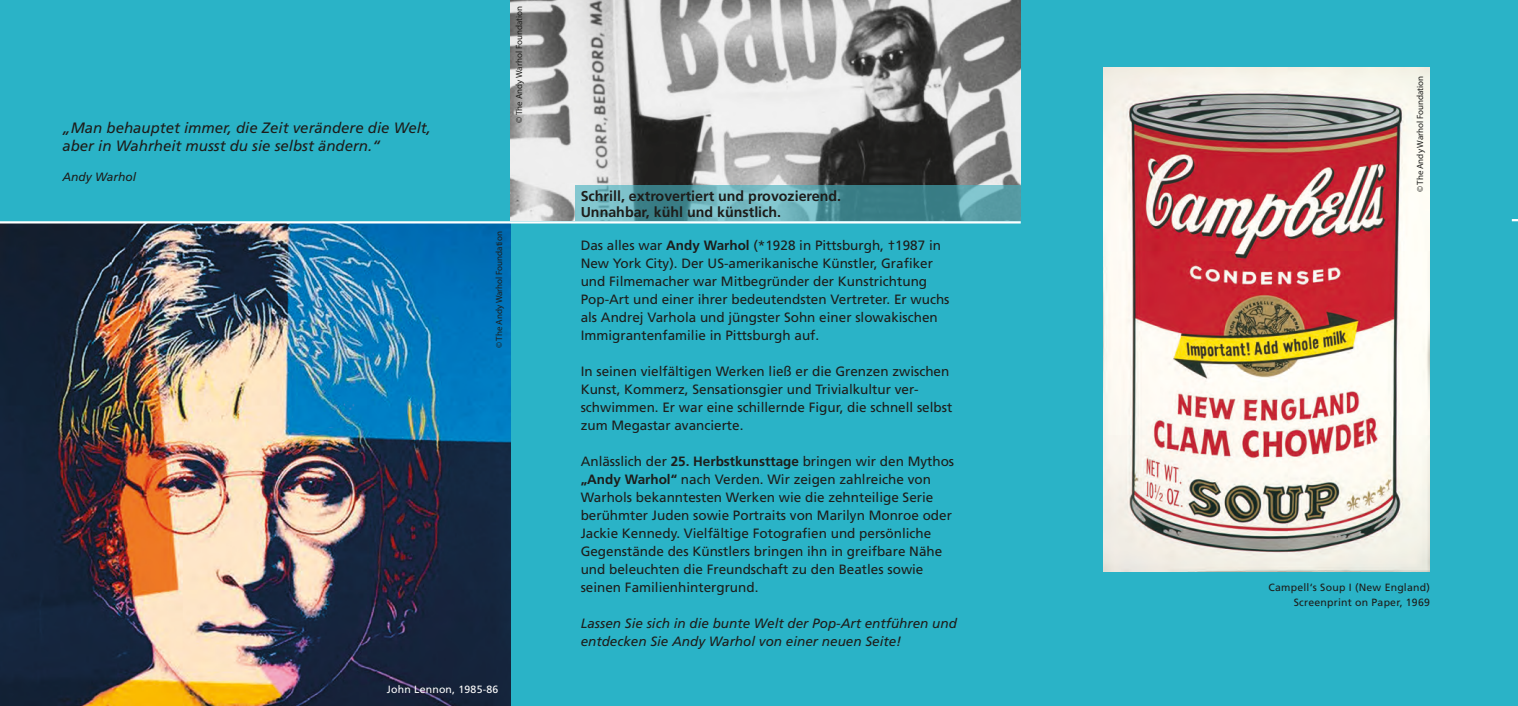
<style>
.page{position:relative;width:1518px;height:706px;background:#2ab3c7}
.page>*{position:absolute;margin:0;border:0;box-sizing:border-box;transform-origin:0 0}
.t1{font:italic 15px/18px "Frutiger";color:#1d1d1b}
.t2{font:700 14.25px/16.5px "Frutiger";color:#1d1d1b}
.t3{font:13.5px/18px "Frutiger";color:#1d1d1b}
.t4{font:italic 13.5px/18px "Frutiger";color:#1d1d1b}
.t5{font:italic 12px "Frutiger";color:#1d1d1b}
.t6{font:10.5px/15px "Frutiger";letter-spacing:.02em;color:#1d1d1b;text-align:right}
.t7{font:10.5px "Frutiger";letter-spacing:.02em;color:#fff}
.t8{font:9px "Myriad Pro";color:#1d1d1b}
.s1{font-weight:700}
</style>
<div class="page">
<img style="left:510px;top:0;width:510px;height:221px">
<svg style="left:575px;top:185px;width:446px;height:36px;background:#5b9fa7"></svg>
<img style="left:0;top:223px;width:510px;height:483px">
<img style="left:1104px;top:67px;width:325px;height:504px">
<hr style="left:0;top:221px;width:1021px;height:2px;background:#fff">
<svg style="left:1512px;top:219px;width:6px;height:2px"></svg>
<p class="t1" style="left:62px;top:119px;width:370px">„Man behauptet immer, die Zeit verändere die Welt, aber in Wahrheit musst du sie selbst ändern.“</p>
<p class="t5" style="left:62px;top:170px;width:75px">Andy Warhol</p>
<p class="t8" style="left:514px;top:123px;width:118px;rotate:-90deg">© The Andy Warhol Foundation</p>
<p class="t8" style="left:494px;top:348px;width:118px;rotate:-90deg">© The Andy Warhol Foundation</p>
<p class="t7" style="left:387px;top:683px;width:113px">John Lennon, 1985-86</p>
<p class="t2" style="left:581px;top:187px;width:262px">Schrill, extrovertiert und provozierend.<br>Unnahbar, kühl und künstlich.</p>
<p class="t3" style="left:581px;top:236px;width:370px">Das alles war <span class="s1">Andy Warhol</span> (*1928 in Pittsburgh, †1987 in New York City). Der US-amerikanische Künstler, Grafiker und Filmemacher war Mitbegründer der Kunstrichtung Pop-Art und einer ihrer bedeutendsten Vertreter. Er wuchs als Andrej Varhola und jüngster Sohn einer slowakischen Immigrantenfamilie in Pittsburgh auf.</p>
<p class="t3" style="left:581px;top:362px;width:373px">In seinen vielfältigen Werken ließ er die Grenzen zwischen Kunst, Kommerz, Sensationsgier und Trivialkultur ver&shy;schwimmen. Er war eine schillernde Figur, die schnell selbst zum Megastar avancierte.</p>
<p class="t3" style="left:581px;top:452px;width:375px">Anlässlich der <span class="s1">25. Herbstkunsttage</span> bringen wir den Mythos <span class="s1">„Andy Warhol“</span> nach Verden. Wir zeigen zahlreiche von Warhols bekanntesten Werken wie die zehnteilige Serie berühmter Juden sowie Portraits von Marilyn Monroe oder Jackie Kennedy. Vielfältige Fotografien und persönliche Gegenstände des Künstlers bringen ihn in greifbare Nähe und beleuchten die Freundschaft zu den Beatles sowie seinen Familienhintergrund.</p>
<p class="t4" style="left:581px;top:614px;width:378px">Lassen Sie sich in die bunte Welt der Pop-Art entführen und entdecken Sie Andy Warhol von einer neuen Seite!</p>
<p class="t8" style="left:1415px;top:192px;width:118px;rotate:-90deg">© The Andy Warhol Foundation</p>
<p class="t6" style="left:1269px;top:579px;width:163px">Campell‘s Soup I (New England)<br>Screenprint on Paper, 1969</p>
</div>
